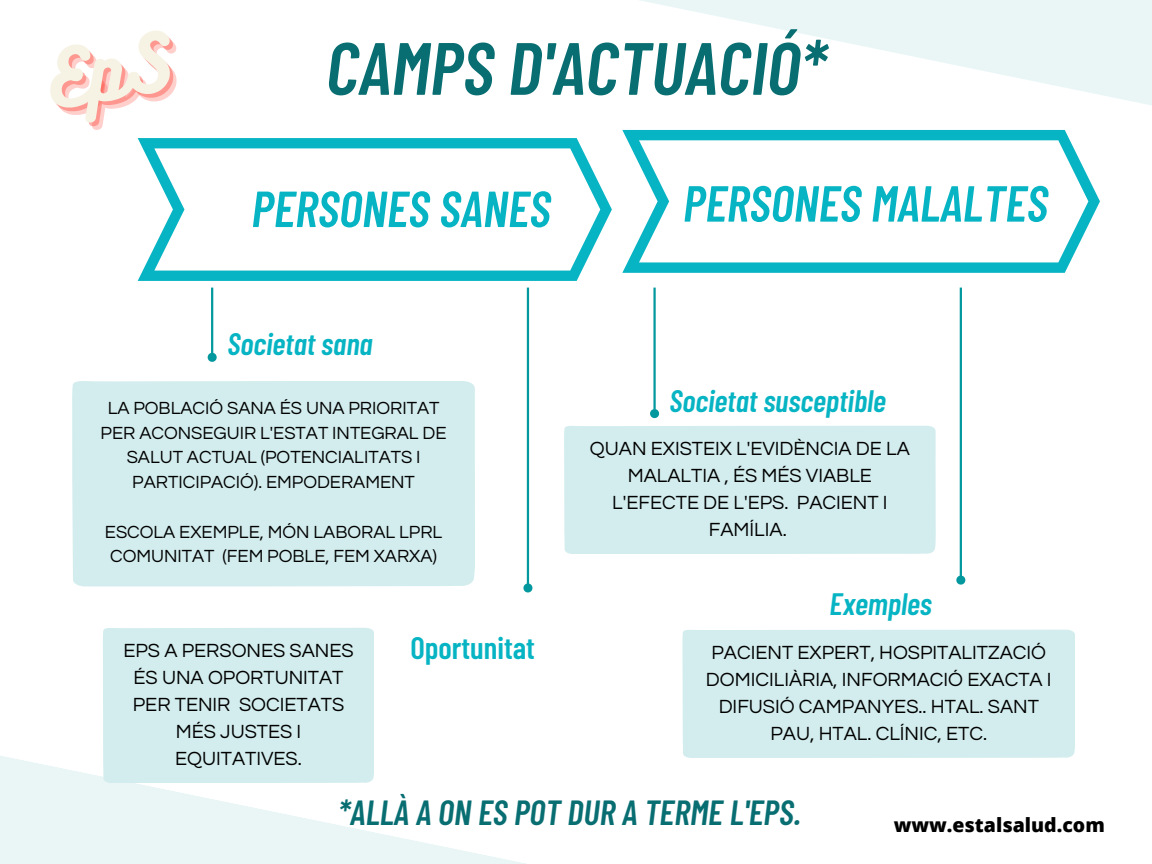
<style>
.page{position:relative;width:1152px;height:864px;background:#fff}
.page>*{position:absolute;margin:0;border:0;box-sizing:border-box;transform-origin:0 0}
.t1{font:italic 600 73.95px "Barlow Condensed";color:#086e72}
.t2{font:italic 600 50.55px "Barlow Condensed";color:#07b4c3}
.t3{font:italic 600 34.95px "Barlow Condensed";color:#086e72}
.t4{font:italic 600 30.9px "Barlow Condensed";color:#07b4c3}
.t5{font:600 30.9px "Barlow Condensed";color:#07b4c3}
.t6{font:19.8px/27px "Questrial";color:#000;text-align:center}
.t7{font:800 19.5px "Open Sans";color:#000}
.t8{font:18.3px/24.8px "Questrial";color:#000;text-align:center}
</style>
<div class="page">
<svg style="left:623px;top:0;width:529px;height:130px"></svg>
<svg style="left:138px;top:138px;width:474px;height:143px"></svg>
<svg style="left:622px;top:130px;width:478px;height:143px"></svg>
<hr style="left:211px;top:288px;width:2px;height:65px;background:#03989e">
<svg style="left:207px;top:351px;width:10px;height:11px"></svg>
<div style="left:103px;top:628px;width:271px;height:83px;background:#d3edee"></div>
<hr style="left:527px;top:288px;width:2px;height:296px;background:#03989e">
<svg style="left:523px;top:582px;width:10px;height:11px"></svg>
<div style="left:564px;top:426px;width:372px;height:128px;background:#d3edee"></div>
<hr style="left:653px;top:288px;width:3px;height:122px;background:#03989e">
<svg style="left:650px;top:407px;width:10px;height:12px"></svg>
<div style="left:682px;top:630px;width:393px;height:128px;background:#d3edee"></div>
<hr style="left:960px;top:288px;width:2px;height:288px;background:#03989e">
<svg style="left:956px;top:574px;width:10px;height:11px"></svg>
<svg style="left:0;top:711px;width:721px;height:153px"></svg>
<div style="left:72px;top:381px;width:403px;height:205px;background:#d3edee"></div>
<h1 class="t1" style="left:326px;top:21px;width:502px">CAMPS D'ACTUACIÓ*</h1>
<h2 class="t2" style="left:251px;top:177px;width:301px">PERSONES SANES</h2>
<h2 class="t2" style="left:683px;top:171px;width:366px">PERSONES MALALTES</h2>
<h3 class="t4" style="left:227px;top:324px;width:147px">Societat sana</h3>
<p class="t8" style="left:101px;top:396px;width:347px">LA POBLACIÓ SANA ÉS UNA PRIORITAT<br>PER ACONSEGUIR L'ESTAT INTEGRAL DE<br>SALUT ACTUAL (POTENCIALITATS I<br>PARTICIPACIÓ). EMPODERAMENT</p>
<p class="t8" style="left:105px;top:520px;width:339px;text-align:left">ESCOLA EXEMPLE, MÓN LABORAL LPRL<br>COMUNITAT (FEM POBLE, FEM XARXA)</p>
<p class="t6" style="left:123px;top:638px;width:232px">EPS A PERSONES SANES<br>ÉS UNA OPORTUNITAT<br>PER TENIR SOCIETATS<br>MÉS JUSTES I<br>EQUITATIVES.</p>
<h3 class="t5" style="left:410px;top:628px;width:126px">Oportunitat</h3>
<h3 class="t4" style="left:669px;top:381px;width:218px">Societat susceptible</h3>
<p class="t6" style="left:590px;top:435px;width:321px">QUAN EXISTEIX L'EVIDÈNCIA DE LA<br>MALALTIA , ÉS MÉS VIABLE<br>L'EFECTE DE L'EPS. PACIENT I<br>FAMÍLIA.</p>
<h3 class="t4" style="left:830px;top:585px;width:104px">Exemples</h3>
<p class="t6" style="left:706px;top:639px;width:347px">PACIENT EXPERT, HOSPITALITZACIÓ<br>DOMICILIÀRIA, INFORMACIÓ EXACTA I<br>DIFUSIÓ CAMPANYES.. HTAL. SANT<br>PAU, HTAL. CLÍNIC, ETC.</p>
<h3 class="t3" style="left:338px;top:790px;width:464px">*ALLÀ A ON ES POT DUR A TERME L'EPS.</h3>
<p class="t7" style="left:894px;top:812px;width:213px">www.estalsalud.com</p>
</div>
